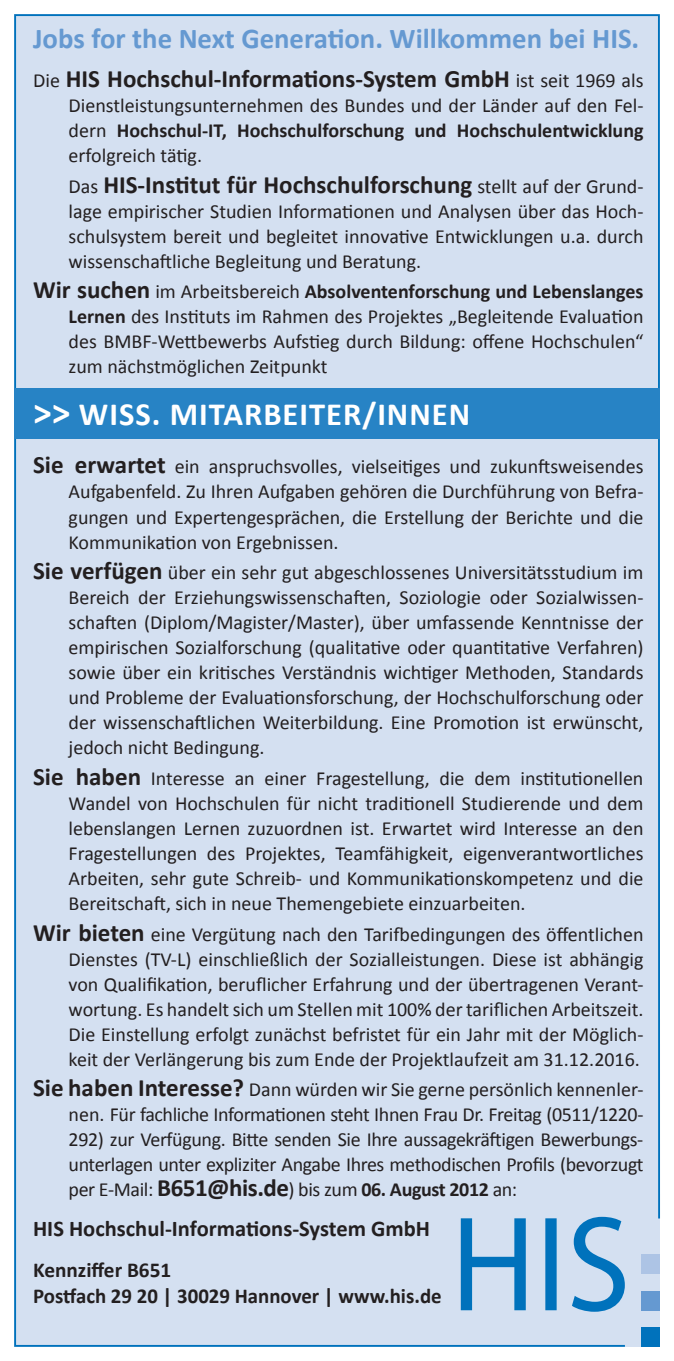
<style>
.page{position:relative;width:674px;height:1361px;background:#fff}
.page>*{position:absolute;margin:0;border:0;box-sizing:border-box;transform-origin:0 0}
.t1{font:700 32.5px "Calibri";letter-spacing:.03em;color:#fff}
.t2{font:700 28.75px "Calibri";color:#6599d1}
.t3{font:700 25px "Calibri";color:#231f20}
.t4{font:700 22.5px "Calibri";color:#231f20}
.t5{font:700 21.25px/26.2px "Calibri";color:#231f20}
.t6{font:20px/25px "Calibri";color:#231f20;text-align:justify}
.s1{font-weight:400;font-size:20px}
.s2{font-weight:700}
.s3{font-weight:700;font-size:25px}
.s4{font-size:37.5px}
</style>
<div class="page">
<div style="left:14px;top:14px;width:646px;height:1333px;background:#d4e0f1"></div>
<div style="left:14px;top:389px;width:645px;height:50px;background:#2783c5"></div>
<div style="left:640px;top:1254px;width:19px;height:20px;background:#adc4e5"></div>
<div style="left:640px;top:1291px;width:19px;height:19px;background:#6599d1"></div>
<div style="left:640px;top:1327px;width:19px;height:19px;background:#0072bc"></div>
<svg style="left:460px;top:1217px;width:164px;height:94px;background:#89b9de"></svg>
<h2 class="t2" style="left:33px;top:20px;width:607px">Jobs for the Next Generation. Willkommen bei HIS.</h2>
<p class="t3" style="left:33px;top:63px;width:611px"><span class="s1">Die</span> HIS Hochschul-Informations-System GmbH <span class="s1">ist seit 1969 als</span></p>
<p class="t6" style="left:68px;top:93px;width:576px">Dienstleistungsunternehmen des Bundes und der Länder auf den Fel&shy;dern <span class="s2">Hochschul-IT, Hochschulforschung und Hochschulentwicklung </span>erfolgreich tätig.</p>
<p class="t3" style="left:68px;top:168px;width:576px"><span class="s1">Das</span> HIS-Institut für Hochschulforschung <span class="s1">stellt auf der Grund-</span></p>
<p class="t6" style="left:68px;top:199px;width:576px">lage empirischer Studien Informationen und Analysen über das Hoch&shy;schulsystem bereit und begleitet innovative Entwicklungen u.a. durch wissenschaftliche Begleitung und Beratung.</p>
<p class="t6" style="left:69px;top:279px;width:576px;text-indent:-35px"><span class="s3">Wir suchen</span> im Arbeitsbereich <span class="s2">Absolventenforschung und Lebenslanges Lernen</span> des Instituts im Rahmen des Projektes „Begleitende Evaluation des BMBF-Wettbewerbs Aufstieg durch Bildung: offene Hochschulen“ zum nächstmöglichen Zeitpunkt</p>
<h1 class="t1" style="left:33px;top:393px;width:438px"><span class="s4">&gt;&gt;</span> WISS. MITARBEITER/INNEN</h1>
<p class="t6" style="left:69px;top:454px;width:576px;text-indent:-35px"><span class="s3">Sie erwartet</span> ein anspruchsvolles, vielseitiges und zukunftsweisendes Aufgabenfeld. Zu Ihren Aufgaben gehören die Durchführung von Befra&shy;gungen und Expertengesprächen, die Erstellung der Berichte und die Kommunikation von Ergebnissen.</p>
<p class="t6" style="left:69px;top:560px;width:576px;text-indent:-35px"><span class="s3">Sie verfügen</span> über ein sehr gut abgeschlossenes Universitätsstudium im Bereich der Erziehungswissenschaften, Soziologie oder Sozialwissen&shy;schaften (Diplom/Magister/Master), über umfassende Kenntnisse der empirischen Sozialforschung (qualitative oder quantitative Verfahren) sowie über ein kritisches Verständnis wichtiger Methoden, Standards und Probleme der Evaluationsforschung, der Hochschulforschung oder der wissenschaftlichen Weiterbildung. Eine Promotion ist erwünscht, jedoch nicht Bedingung.</p>
<p class="t6" style="left:69px;top:766px;width:576px;text-indent:-35px"><span class="s3">Sie haben</span> Interesse an einer Fragestellung, die dem institutionellen Wandel von Hochschulen für nicht traditionell Studierende und dem lebenslangen Lernen zuzuordnen ist. Erwartet wird Interesse an den Fragestellungen des Projektes, Teamfähigkeit, eigenverantwortliches Arbeiten, sehr gute Schreib- und Kommunikationskompetenz und die Bereitschaft, sich in neue Themengebiete einzuarbeiten.</p>
<p class="t6" style="left:69px;top:921px;width:576px;text-indent:-35px"><span class="s3">Wir bieten</span> eine Vergütung nach den Tarifbedingungen des öffentlichen Dienstes (TV-L) einschließlich der Sozialleistungen. Diese ist abhängig von Qualifikation, beruflicher Erfahrung und der übertragenen Verant&shy;wortung. Es handelt sich um Stellen mit 100% der tariflichen Arbeitszeit.<br>Die Einstellung erfolgt zunächst befristet für ein Jahr mit der Möglich&shy;keit der Verlängerung bis zum Ende der Projektlaufzeit am 31.12.2016.</p>
<p class="t6" style="left:69px;top:1077px;width:576px;text-indent:-35px"><span class="s3">Sie haben Interesse?</span> Dann würden wir Sie gerne persönlich kennenler&shy;nen. Für fachliche Informationen steht Ihnen Frau Dr. Freitag (0511/1220- 292) zur Verfügung. Bitte senden Sie Ihre aussagekräftigen Bewerbungs&shy;unterlagen unter expliziter Angabe Ihres methodischen Profils (bevorzugt per E-Mail: <span class="s3">B651@his.de</span>) bis zum <span class="s2">06. August 2012</span> an:</p>
<p class="t4" style="left:33px;top:1213px;width:398px">HIS Hochschul-Informations-System GmbH</p>
<p class="t5" style="left:33px;top:1256px;width:410px">Kennziffer B651<br>Postfach 29 20 | 30029 Hannover | www.his.de</p>
</div>
